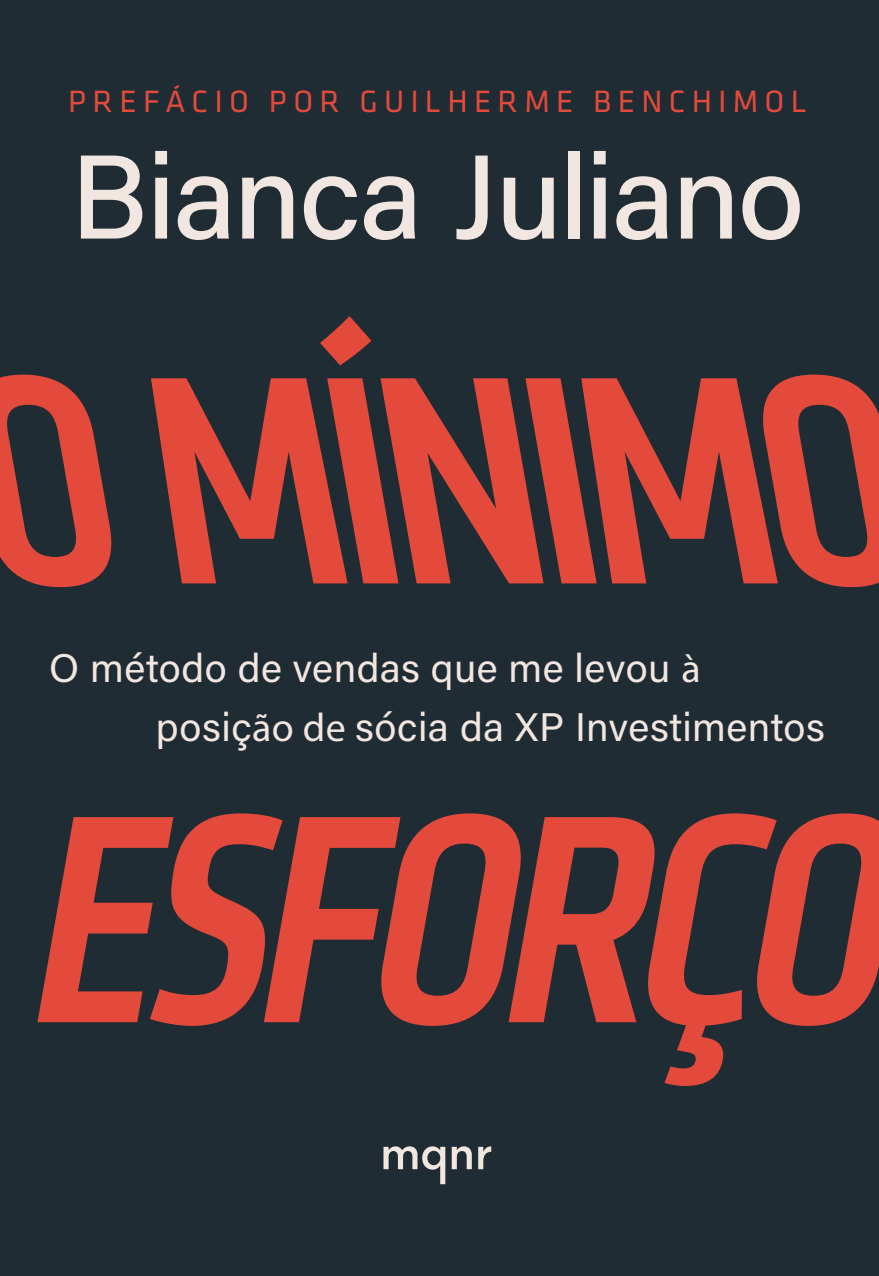
<style>
.page{position:relative;width:879px;height:1276px;background:#202c33}
.page>*{position:absolute;margin:0;border:0;box-sizing:border-box;transform-origin:0 0}
.t1{font:119.6px "Acumin Variable Concept";letter-spacing:-.025em;color:#f2e6e0}
.t2{font:40px/59.2px "Acumin Variable Concept";letter-spacing:.01em;color:#f2e6e0}
.t3{font:32px "Klavika Basic";letter-spacing:.195em;color:#e34a3b}
.s1{font-family:"Myriad Pro"}
</style>
<div class="page">
<svg style="left:383px;top:1146px;width:62px;height:38px"></svg>
<svg style="left:452px;top:1146px;width:20px;height:23px"></svg>
<svg style="left:478px;top:1146px;width:13px;height:23px"></svg>
<svg style="left:0;top:374px;width:112px;height:213px"></svg>
<svg style="left:151px;top:316px;width:728px;height:271px"></svg>
<svg style="left:37px;top:813px;width:842px;height:273px"></svg>
<p class="t3" style="left:68px;top:80px;width:740px">PREFÁCIO POR GUILHERME BENCHIMOL</p>
<h1 class="t1" style="left:70px;top:115px;width:735px">Bianca Juliano</h1>
<p class="t2" style="left:156px;top:636px;width:671px;text-indent:-107px">O método de vendas que me levou <span class="s1">à </span>posiç<span class="s1">ão de</span> sócia da XP Investimentos</p>
</div>
